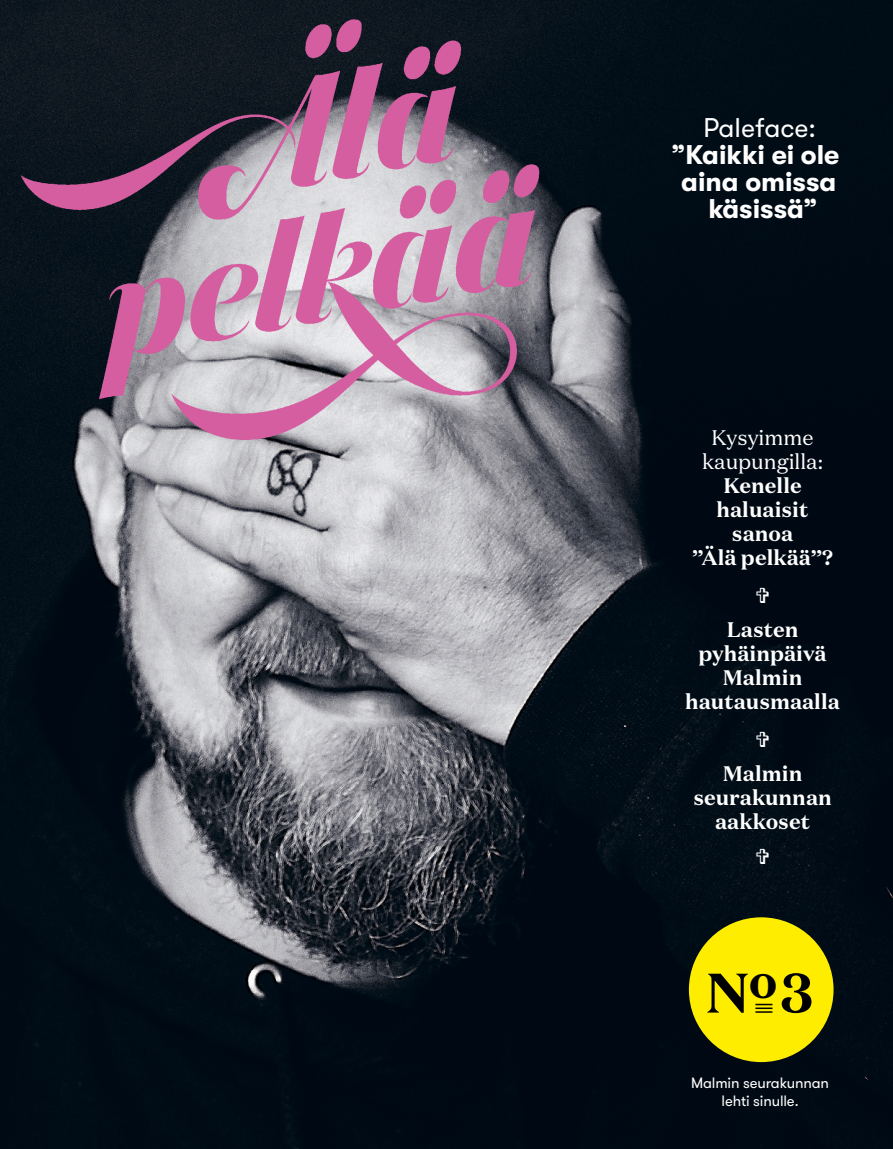
<style>
.page{position:relative;width:893px;height:1149px;background:#fff}
.page>*{position:absolute;margin:0;border:0;box-sizing:border-box;transform-origin:0 0}
.t1{font:700 55.5px "Domaine Text";color:#000}
.ots_18_nega_bold{font:700 27px/27px "GT Walsheim";color:#fff;text-align:center}
.ots_18_nega{font:27px "GT Walsheim";color:#fff}
.ots_14_nega_bold{font:700 21px/24px "Domaine Text";color:#fff;text-align:center}
.ots_14_nega{font:21px/24px "Domaine Text";color:#fff;text-align:center}
.kansiselite_nega{font:15px/18px "GT Walsheim";letter-spacing:-.01em;color:#fff;text-align:center}
</style>
<div class="page">
<img style="left:0;top:0;width:893px;height:1148px">
<img style="left:0;top:0;width:569px;height:460px">
<div style="left:689px;top:917px;width:144px;height:144px;background:#ffed00;border-radius:50%"></div>
<svg style="left:755px;top:1003px;width:17px;height:9px"></svg>
<svg style="left:756px;top:587px;width:13px;height:15px"></svg>
<svg style="left:756px;top:731px;width:13px;height:15px"></svg>
<svg style="left:756px;top:848px;width:13px;height:15px"></svg>
<p class="ots_18_nega" style="left:703px;top:111px;width:114px">Paleface:</p>
<p class="ots_18_nega_bold" style="left:671px;top:141px;width:170px">”Kaikki ei ole aina omissa käsissä”</p>
<p class="ots_14_nega" style="left:702px;top:425px;width:122px">Kysyimme kaupungilla:</p>
<p class="ots_14_nega_bold" style="left:692px;top:473px;width:143px">Kenelle haluaisit sanoa<br>”Älä pelkää”?</p>
<p class="ots_14_nega_bold" style="left:685px;top:617px;width:156px">Lasten pyhäinpäivä<br>Malmin hautausmaalla</p>
<p class="ots_14_nega_bold" style="left:693px;top:761px;width:140px">Malmin seurakunnan aakkoset</p>
<p class="t1" style="left:706px;top:956px;width:110px">N<sup>o</sup>3</p>
<p class="kansiselite_nega" style="left:691px;top:1074px;width:139px">Malmin seurakunnan lehti sinulle.</p>
</div>
